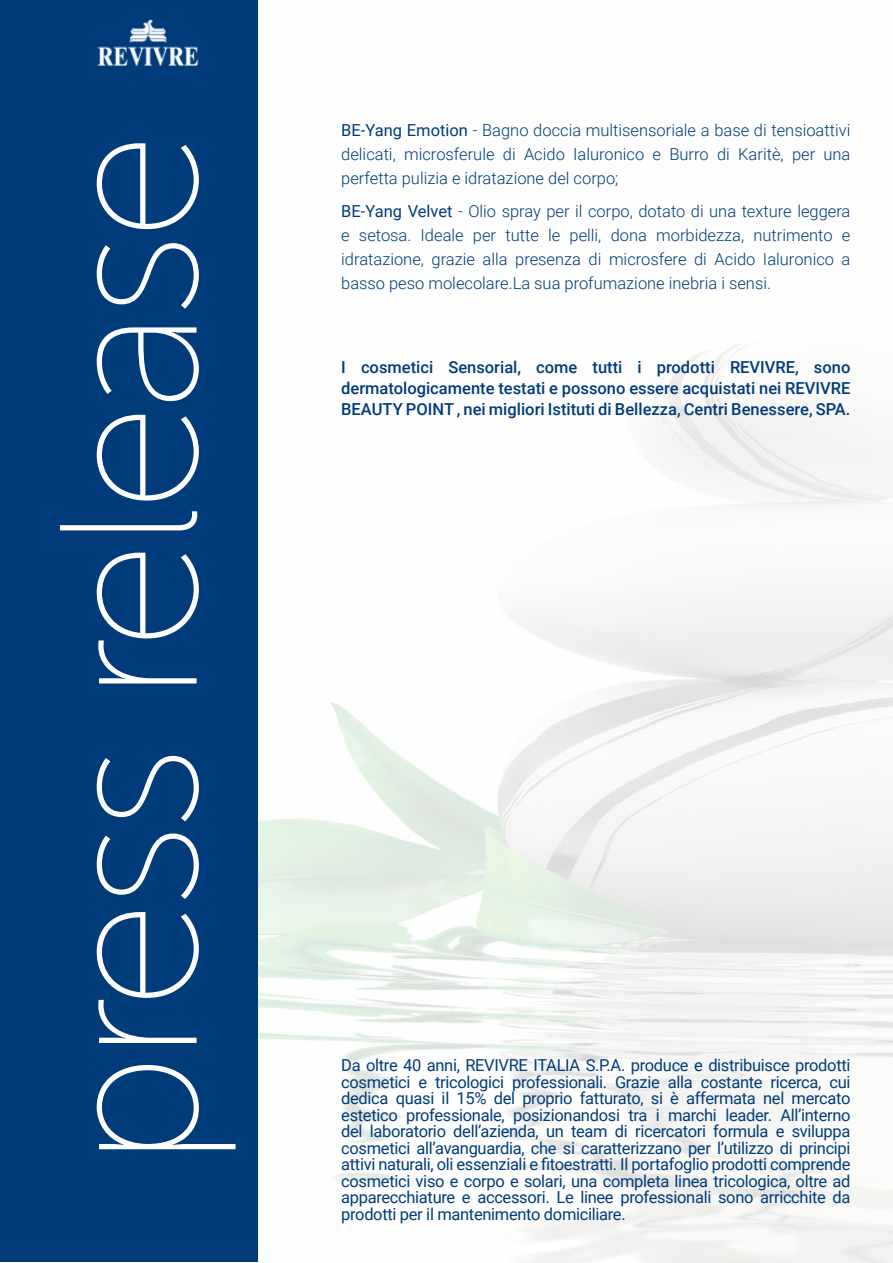
<style>
.page{position:relative;width:893px;height:1263px;background:#fff}
.page>*{position:absolute;margin:0;border:0;box-sizing:border-box;transform-origin:0 0}
.t1{font:300 195px "Museo Sans Display";color:#fff}
.t2{font:16.5px/16.5px "Roboto";letter-spacing:-.02em;color:#003c7a;text-align:justify}
.t3{font:300 16.5px/24px "Roboto";color:#003c7a;text-align:justify}
.t4{font:500 16.5px/21px "Roboto";color:#003c7a;text-align:justify}
.s1{font-weight:400}
</style>
<div class="page">
<div style="left:1px;top:0;width:257px;height:1262px;background:#003c7a"></div>
<img style="left:97px;top:19px;width:102px;height:47px">
<h1 class="t1" style="left:26px;top:1164px;width:1029px;rotate:-90deg">press release</h1>
<p class="t3" style="left:341px;top:117px;width:511px"><span class="s1">BE-Yang Emotion</span> - Bagno doccia multisensoriale a base di tensioattivi delicati, microsferule di Acido Ialuronico e Burro di Karitè, per una perfetta pulizia e idratazione del corpo;</p>
<p class="t3" style="left:341px;top:198px;width:511px"><span class="s1">BE-Yang Velvet</span> - Olio spray per il corpo, dotato di una texture leggera e setosa. Ideale per tutte le pelli, dona morbidezza, nutrimento e idratazione, grazie alla presenza di microsfere di Acido Ialuronico a basso peso molecolare.La sua profumazione inebria i sensi.</p>
<p class="t4" style="left:341px;top:356px;width:511px">I cosmetici Sensorial, come tutti i prodotti REVIVRE, sono dermatologicamente testati e possono essere acquistati nei REVIVRE BEAUTY POINT , nei migliori Istituti di Bellezza, Centri Benessere, SPA.</p>
<p class="t2" style="left:341px;top:1056px;width:511px">Da oltre 40 anni, REVIVRE ITALIA S.P.A. produce e distribuisce prodotti cosmetici e tricologici professionali. Grazie alla costante ricerca, cui dedica quasi il 15% del proprio fatturato, si è affermata nel mercato estetico professionale, posizionandosi tra i marchi leader. All’interno del laboratorio dell’azienda, un team di ricercatori formula e sviluppa cosmetici all’avanguardia, che si caratterizzano per l’utilizzo di principi attivi naturali, oli essenziali e fitoestratti. Il portafoglio prodotti comprende cosmetici viso e corpo e solari, una completa linea tricologica, oltre ad apparecchiature e accessori. Le linee professionali sono arricchite da prodotti per il mantenimento domiciliare.</p>
</div>
